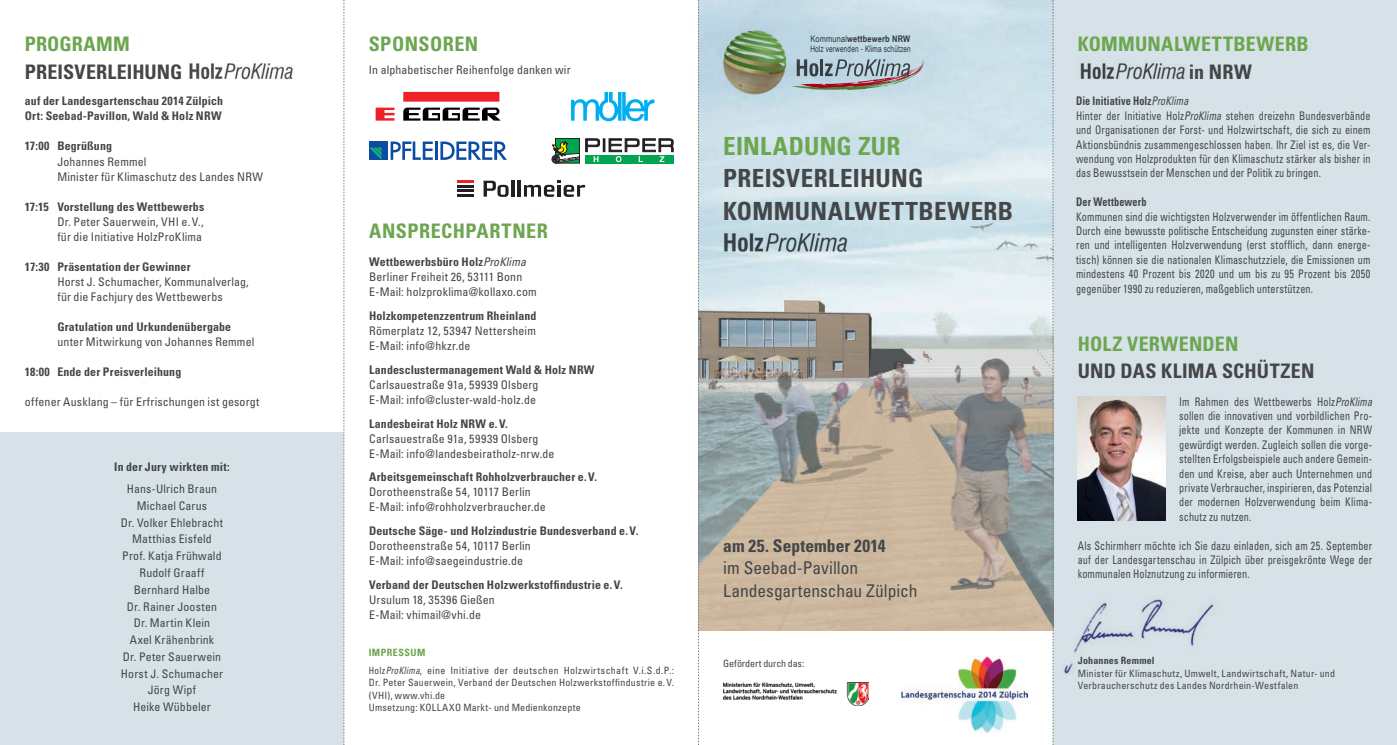
<style>
.page{position:relative;width:1397px;height:745px;background:#fff}
.page>*{position:absolute;margin:0;border:0;box-sizing:border-box;transform-origin:0 0}
.t1{font:700 condensed 25px/32.5px "Univers";letter-spacing:.015em;color:#444647}
.t2{font:700 condensed 25px "Univers";letter-spacing:.015em;color:#6ca650}
.t3{font:700 condensed 20px "Univers";letter-spacing:.025em;color:#6ca650}
.t4{font:700 condensed 20px "Univers";letter-spacing:.01em;color:#444647}
.t5{font:condensed 17.5px/22.5px "Univers";letter-spacing:-.005em;color:#444647}
.t6{font:700 condensed 17.5px "Univers";letter-spacing:.01em;color:#444647}
.t7{font:condensed 11.88px/14.4px "Univers";letter-spacing:.01em;color:#444647;text-align:justify;scale:.86 1}
.t8{font:condensed 11.88px/16.8px "Univers";letter-spacing:.01em;color:#444647}
.t9{font:700 condensed 11.88px/15px "Univers";letter-spacing:.01em;color:#444647}
.t10{font:700 condensed 11.88px "Univers";letter-spacing:.01em;color:#444647;scale:.86 1}
.t11{font:condensed 10px/12.5px "Univers";letter-spacing:.02em;color:#444647}
.t12{font:condensed 10px/17.5px "Univers";letter-spacing:.04em;color:#444647;scale:.9 1}
.t13{font:condensed 10px "Univers";letter-spacing:-.01em;color:#444647}
.t14{font:700 condensed 10px "Univers";letter-spacing:.02em;color:#444647}
.t15{font:9.12px/9.5px "Arial Narrow";letter-spacing:.015em;color:#3f403f}
.s1{font-weight:700}
.s2{font-style:italic}
.s3{font-weight:700;color:#6ca650}
</style>
<div class="page">
<div style="left:1052px;top:0;width:344px;height:744px;background:#d7e2e8"></div>
<div style="left:0;top:432px;width:344px;height:312px;background:#d7e2e8"></div>
<img style="left:699px;top:0;width:353px;height:629px">
<img style="left:715px;top:21px;width:81px;height:81px">
<svg style="left:789px;top:59px;width:134px;height:31px;background:#9fa5ac"></svg>
<img style="left:720px;top:230px;width:130px;height:23px">
<img style="left:901px;top:656px;width:126px;height:75px">
<img style="left:723px;top:682px;width:145px;height:23px">
<img style="left:189px;top:63px;width:104px;height:17px">
<img style="left:1064px;top:599px;width:151px;height:75px">
<img style="left:1077px;top:396px;width:87px;height:124px">
<img style="left:1080px;top:63px;width:105px;height:17px">
<svg style="left:571px;top:92px;width:83px;height:29px"></svg>
<svg style="left:551px;top:138px;width:122px;height:25px"></svg>
<hr style="left:457px;top:180px;width:16px;height:3px;background:#ee2027">
<svg style="left:457px;top:185px;width:16px;height:11px"></svg>
<hr style="left:511px;top:180px;width:3px;height:16px;background:#231f20">
<hr style="left:517px;top:180px;width:3px;height:16px;background:#231f20">
<svg style="left:483px;top:180px;width:25px;height:17px"></svg>
<svg style="left:524px;top:180px;width:61px;height:17px"></svg>
<div style="left:369px;top:141px;width:18px;height:19px;background:#0d4da1"></div>
<svg style="left:369px;top:147px;width:12px;height:12px"></svg>
<svg style="left:390px;top:141px;width:117px;height:19px"></svg>
<svg style="left:375px;top:92px;width:125px;height:28px"></svg>
<svg style="left:698px;top:0;width:1px;height:744px"></svg>
<svg style="left:1052px;top:0;width:1px;height:744px"></svg>
<svg style="left:343px;top:0;width:1px;height:744px"></svg>
<h2 class="t3" style="left:25px;top:32px;width:26px">PROGRAMM</h2>
<h2 class="t4" style="left:25px;top:59px;width:114px">PREISVERLEIHUNG</h2>
<p class="t9" style="left:25px;top:93px;width:200px">auf der Landesgartenschau 2014 Zülpich<br>Ort: Seebad-Pavillon, Wald &amp; Holz NRW</p>
<p class="t9" style="left:25px;top:138px;width:89px">17:00 Begrüßung</p>
<p class="t8" style="left:57px;top:153px;width:207px;line-height:15px">Johannes Remmel<br>Minister für Klimaschutz des Landes NRW</p>
<p class="t9" style="left:25px;top:198px;width:181px">17:15 Vorstellung des Wettbewerbs</p>
<p class="t8" style="left:57px;top:213px;width:148px;line-height:15px">Dr. Peter Sauerwein, VHI e.V., für die Initiative HolzProKlima</p>
<p class="t9" style="left:25px;top:258px;width:167px">17:30 Präsentation der Gewinner</p>
<p class="t8" style="left:57px;top:273px;width:193px;line-height:15px">Horst J. Schumacher, Kommunalverlag, für die Fachjury des Wettbewerbs</p>
<p class="t9" style="left:25px;top:318px;width:21px">G</p>
<p class="t9" style="left:65px;top:318px;width:168px">ratulation und Urkundenübergabe</p>
<p class="t8" style="left:57px;top:332px;width:198px">unter Mitwirkung von Johannes Remmel</p>
<p class="t9" style="left:25px;top:363px;width:158px">18:00 Ende der Preisverleihung</p>
<p class="t8" style="left:25px;top:392px;width:236px">offener Ausklang – für Erfrischungen ist gesorgt</p>
<p class="t9" style="left:114px;top:458px;width:117px">In der Jury wirkten mit:</p>
<p class="t8" style="left:121px;top:479px;width:104px;text-align:center">Hans-Ulrich Braun<br>Michael Carus<br>Dr. Volker Ehlebracht<br>Matthias Eisfeld<br>Prof. Katja Frühwald<br>Rudolf Graaff<br>Bernhard Halbe<br>Dr. Rainer Joosten<br>Dr. Martin Klein<br>Axel Krähenbrink<br>Dr. Peter Sauerwein<br>Horst J. Schumacher<br>Jörg Wipf<br>Heike Wübbeler</p>
<h2 class="t3" style="left:369px;top:32px;width:37px">SPONSOR</h2>
<h2 class="t3" style="left:454px;top:32px;width:23px">EN</h2>
<p class="t15" style="left:810px;top:34px;width:102px">Kommunal<span class="s1">wettbewerb NRW<br></span>Holz verwenden - Klima schützen</p>
<h2 class="t3" style="left:1077px;top:32px;width:232px">Kommunalwettbewerb</h2>
<p class="t8" style="left:369px;top:61px;width:203px">In alphabetischer Reihenfolge danken wir</p>
<h2 class="t4" style="left:1188px;top:59px;width:36px">in NRW</h2>
<h2 class="t3" style="left:369px;top:218px;width:180px">Ansprechpartner</h2>
<p class="t8" style="left:369px;top:253px;width:169px;line-height:15px"><span class="s1">Wettbewerbsbüro Holz</span><span class="s2">ProKlima<br></span>Berliner Freiheit 26, 53111 Bonn<br>E-Mail: holzproklima@kollaxo.com</p>
<p class="t9" style="left:369px;top:307px;width:169px">Holzkompetenzzentrum Rheinland</p>
<p class="t8" style="left:369px;top:322px;width:168px;line-height:15px">Römerplatz 12, 53947 Nettersheim<br>E-Mail: info@hkzr.de</p>
<p class="t9" style="left:369px;top:361px;width:209px">Landesclustermanagement Wald &amp; Holz NRW</p>
<p class="t8" style="left:369px;top:376px;width:171px;line-height:15px">Carlsauestraße 91a, 59939 Olsberg<br>E-Mail: info@cluster-wald-holz.de</p>
<p class="t9" style="left:369px;top:415px;width:101px">Landesbeirat Holz NRW</p>
<p class="t9" style="left:488px;top:415px;width:21px">e. V.</p>
<p class="t8" style="left:369px;top:430px;width:187px;line-height:15px">Carlsauestraße 91a, 59939 Olsberg<br>E-Mail: info@landesbeiratholz-nrw.de</p>
<p class="t9" style="left:369px;top:469px;width:229px">Arbeitsgemeinschaft Rohholzverbraucher e. V.</p>
<p class="t8" style="left:369px;top:484px;width:178px;line-height:15px">Dorotheenstraße 54, 10117 Berlin<br>E-Mail: info@rohholzverbraucher.de</p>
<p class="t9" style="left:369px;top:523px;width:270px">Deutsche Säge- und Holzindustrie Bundesverband e. V.</p>
<p class="t8" style="left:369px;top:538px;width:163px;line-height:15px">Dorotheenstraße 54, 10117 Berlin<br>E-Mail: info@saegeindustrie.de</p>
<p class="t9" style="left:369px;top:577px;width:255px">Verband der Deutschen Holzwerkstoffindustrie e. V.</p>
<p class="t8" style="left:369px;top:592px;width:127px;line-height:15px">Ursulum 18, 35396 Gießen<br>E-Mail: vhimail@vhi.de</p>
<p class="t12" style="left:369px;top:643px;width:340px"><span class="s3">Impressum<br></span>Holz<span class="s2">ProKlima</span>, eine Initiative der deutschen Holzwirtschaft V.i.S.d.P.:</p>
<p class="t11" style="left:368px;top:675px;width:307px">Dr. Peter Sauerwein, Verband der Deutschen Holzwerkstoffindustrie e.V. (VHI), www.vhi.de<br>Umsetzung: KOLLAXO Markt- und Medienkonzepte</p>
<h1 class="t2" style="left:723px;top:130px;width:179px">Einladung zur</h1>
<h1 class="t1" style="left:723px;top:162px;width:291px">Preisverleihung<br>Kommunalwettbewerb</h1>
<h3 class="t6" style="left:723px;top:534px;width:164px">am 25. September 2014</h3>
<h3 class="t5" style="left:723px;top:556px;width:196px">im Seebad-Pavillon<br>Landesgartenschau Zülpich</h3>
<p class="t13" style="left:723px;top:656px;width:83px">Gefördert durch das:</p>
<p class="t7" style="left:1075px;top:94px;width:344px;text-align:left"><span class="s1">Die Initiative Holz</span><span class="s2">ProKlima<br></span>Hinter der Initiative Holz<span class="s2">ProKlima</span> stehen dreizehn Bundesverbände und Organisationen der Forst- und Holzwirtschaft, die sich zu einem Aktionsbündnis zusammengeschlossen haben. Ihr Ziel ist es, die Ver&shy;wendung von Holzprodukten für den Klimaschutz stärker als bisher in das Bewusstsein der Menschen und der Politik zu bringen.</p>
<p class="t10" style="left:1075px;top:194px;width:83px">Der Wettbewerb</p>
<p class="t7" style="left:1075px;top:209px;width:344px">Kommunen sind die wichtigsten Holzverwender im öffentlichen Raum.<br>Durch eine bewusste politische Entscheidung zugunsten einer stärke&shy;ren und intelligenten Holzverwendung (erst stofflich, dann energe&shy;tisch) können sie die nationalen Klimaschutzziele, die Emissionen um mindestens 40 Prozent bis 2020 und um bis zu 95 Prozent bis 2050 gegenüber 1990 zu reduzieren, maßgeblich unterstützen.</p>
<h2 class="t3" style="left:1077px;top:331px;width:162px">Holz verwenden</h2>
<h2 class="t4" style="left:1077px;top:358px;width:238px">und das Klima schützen</h2>
<p class="t7" style="left:1178px;top:393px;width:226px">Im Rahmen des Wettbewerbs Holz<span class="s2">ProKlima </span>sollen die innovativen und vorbildlichen Pro&shy;jekte und Konzepte der Kommunen in NRW gewürdigt werden. Zugleich sollen die vorge&shy;stellten Erfolgsbeispiele auch andere Gemein&shy;den und Kreise, aber auch Unternehmen und private Verbraucher, inspirieren, das Potenzial der modernen Holzverwendung beim Klima&shy;schutz zu nutzen.</p>
<p class="t7" style="left:1077px;top:537px;width:344px">Als Schirmherr möchte ich Sie dazu einladen, sich am 25. September auf der Landesgartenschau in Zülpich über preisgekrönte Wege der kommunalen Holznutzung zu informieren.</p>
<p class="t14" style="left:1077px;top:654px;width:78px">Johannes Remmel</p>
<p class="t11" style="left:1077px;top:666px;width:259px">Minister für Klimaschutz, Umwelt, Landwirtschaft, Natur- und<br>Verbraucherschutz des Landes Nordrhein-Westfalen</p>
</div>
